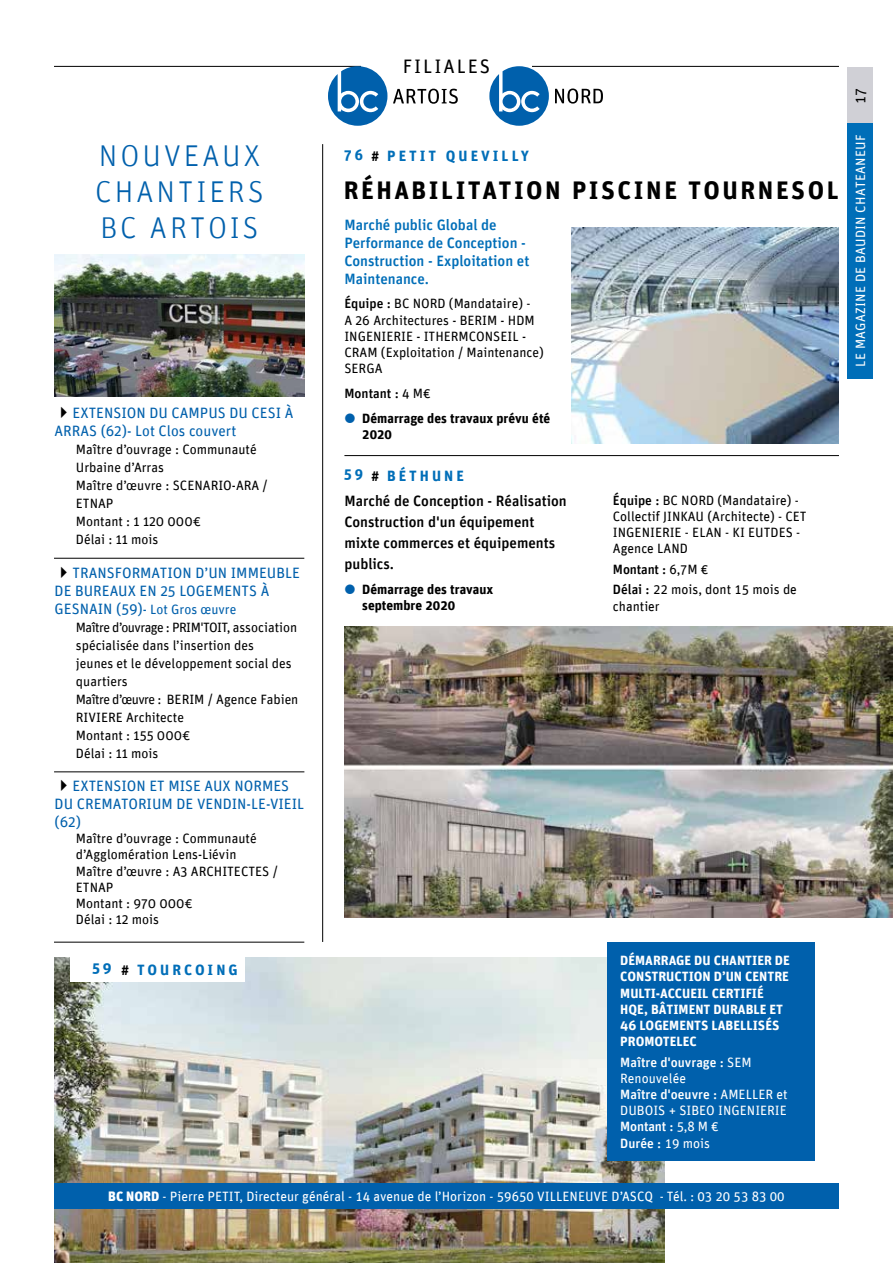
<style>
.page{position:relative;width:893px;height:1263px;background:#fff}
.page>*{position:absolute;margin:0;border:0;box-sizing:border-box;transform-origin:0 0}
.t1{font:300 30px/36px "Unit";letter-spacing:.1em;color:#0060ac}
.t2{font:25.5px "Unit Bold TF";letter-spacing:.1em;color:#000}
.t3{font:19.5px "Unit Regular TF";letter-spacing:.1em;color:#000}
.t4{font:15px/18px "Unit";color:#0060ac}
.t5{font:500 15px/21px "Unit";color:#000}
.t6{font:500 15px/18px "Unit";color:#006eb8}
.t7{font:15px "Unit Bold TF";letter-spacing:.2em;color:#006eb8}
.t8{font:700 15px "Unit";letter-spacing:.2em;color:#006eb8}
.t9{font:15px "Unit Regular TF";color:#000}
.t10{font:13.5px/18px "Unit";color:#000}
.t11{font:13.5px/16.2px "Unit Regular TF";color:#000}
.t12{font:13.5px "Unit Regular TF";color:#fff}
.t13{font:700 13.5px/16.2px "Unit";color:#fff}
.t14{font:500 13.5px/16.2px "Unit";color:#fff}
.t15{font:13.5px/16.2px "Unit Bold TF";color:#000}
.t16{font:13.5px "Unit Regular TF";letter-spacing:.02em;color:#fff}
.t17{font:500 13.5px "Unit";letter-spacing:-.005em;color:#000}
.s1{color:#000}
.s2{font-size:15px;color:#0060ac}
.s3{color:#0060ac}
.s4{font-family:"Unit";font-weight:500}
.s5{font-family:"Unit Regular TF";font-weight:400}
.s6{font-family:"Dingbest Web";color:#0060ac}
.s7{font-family:"Unit Black TF"}
</style>
<div class="page">
<div style="left:847px;top:67px;width:26px;height:58px;background:#d0d0d6"></div>
<div style="left:847px;top:123px;width:26px;height:255px;background:#006eb8"></div>
<img style="left:55px;top:958px;width:610px;height:305px">
<hr style="left:54px;top:66px;width:785px;height:1px;background:#000">
<div style="left:361px;top:54px;width:170px;height:26px;background:#fff"></div>
<svg style="left:328px;top:66px;width:59px;height:60px"></svg>
<div style="left:341px;top:94px;width:14px;height:15px;background:#0060ac;border-radius:50%"></div>
<svg style="left:393px;top:89px;width:65px;height:15px"></svg>
<div style="left:54px;top:1183px;width:785px;height:25px;background:#0060ac"></div>
<svg style="left:489px;top:66px;width:60px;height:60px"></svg>
<div style="left:503px;top:94px;width:14px;height:15px;background:#0060ac;border-radius:50%"></div>
<svg style="left:555px;top:89px;width:48px;height:15px"></svg>
<img style="left:54px;top:254px;width:250px;height:142px">
<img style="left:572px;top:227px;width:267px;height:216px">
<img style="left:344px;top:627px;width:549px;height:291px">
<hr style="left:54px;top:558px;width:250px;height:1px;background:#000">
<hr style="left:54px;top:772px;width:250px;height:1px;background:#000">
<hr style="left:54px;top:942px;width:250px;height:1px;background:#000">
<div style="left:71px;top:957px;width:174px;height:25px;background:#fff"></div>
<div style="left:607px;top:942px;width:207px;height:219px;background:#0060ac"></div>
<hr style="left:322px;top:144px;width:1px;height:798px;background:#000">
<hr style="left:344px;top:455px;width:495px;height:1px;background:#000">
<h1 class="t1" style="left:95px;top:137px;width:170px">NOUVEAUX<br>CHANTIERS<br>BC ARTOIS</h1>
<p class="t4" style="left:55px;top:404px;width:240px"><span class="s1">✔</span>EXTENSION DU CAMPUS DU CESI À<br>ARRAS (62)- Lot Clos couvert</p>
<p class="t10" style="left:76px;top:440px;width:193px">Maître d’ouvrage : Communauté<br>Urbaine d’Arras<br>Maître d’œuvre : SCENARIO-ARA /<br>ETNAP<br>Montant : 1 120 000€<br>Délai : 11 mois</p>
<p class="t4" style="left:55px;top:563px;width:247px"><span class="s1">✔</span>TRANSFORMATION D’UN IMMEUBLE<br>DE BUREAUX EN 25 LOGEMENTS À</p>
<p class="t10" style="left:76px;top:600px;width:224px;text-indent:-21px"><span class="s2">GESNAIN (59)</span><span class="s3">- Lot Gros œuvre<br></span>Maître d’ouvrage : PRIM'TOIT, association spécialisée dans l’insertion des<br>jeunes et le développement social des quartiers<br>Maître d’œuvre : BERIM / Agence Fabien<br>RIVIERE Architecte<br>Montant : 155 000€<br>Délai : 11 mois</p>
<p class="t4" style="left:55px;top:776px;width:251px"><span class="s1">✔</span>EXTENSION ET MISE AUX NORMES<br>DU CREMATORIUM DE VENDIN-LE-VIEIL (62)</p>
<p class="t10" style="left:76px;top:830px;width:203px;line-height:16.2px">Maître d’ouvrage : Communauté d’Agglomération Lens-Liévin<br>Maître d’œuvre : A3 ARCHITECTES /<br>ETNAP<br>Montant : 970 000€<br>Délai : 12 mois</p>
<p class="t8" style="left:92px;top:960px;width:147px">59 <span class="s1">#</span> TOURCOING</p>
<h3 class="t3" style="left:403px;top:55px;width:89px">FILIALES</h3>
<p class="t7" style="left:344px;top:147px;width:187px">76 <span class="s1">#</span> PETIT QUEVILLY</p>
<h2 class="t2" style="left:344px;top:175px;width:496px">RÉHABILITATION PISCINE TOURNESOL</h2>
<p class="t6" style="left:344px;top:215px;width:186px">Marché public Global de<br>Performance de Conception -<br>Construction - Exploitation et<br>Maintenance.</p>
<p class="t11" style="left:344px;top:295px;width:188px"><span class="s4">Équipe :</span> BC NORD (Mandataire) -</p>
<p class="t10" style="left:344px;top:312px;width:201px;line-height:16.2px">A 26 Architectures - BERIM - HDM<br>INGENIERIE - ITHERMCONSEIL -<br>CRAM (Exploitation / Maintenance)<br>SERGA</p>
<p class="t17" style="left:344px;top:385px;width:88px">Montant : <span class="s5">4 M€</span></p>
<p class="t15" style="left:362px;top:410px;width:190px;text-indent:-18px"><span class="s6">w</span> Démarrage des travaux prévu été<br>2020</p>
<p class="t7" style="left:344px;top:466px;width:122px">59 <span class="s1">#</span> BÉTHUNE</p>
<p class="t5" style="left:344px;top:490px;width:224px">Marché de Conception - Réalisation<br>Construction d'un équipement mixte commerces et équipements publics.</p>
<p class="t15" style="left:362px;top:581px;width:132px;text-indent:-18px"><span class="s6">w</span> Démarrage des travaux septembre 2020</p>
<p class="t11" style="left:613px;top:492px;width:195px"><span class="s4">Équipe :</span> BC NORD (Mandataire) -<br>Collectif JINKAU (Architecte) - CET<br>INGENIERIE - ELAN - KI EUTDES -<br>Agence LAND</p>
<p class="t17" style="left:613px;top:561px;width:97px">Montant : <span class="s5">6,7M €</span></p>
<p class="t11" style="left:613px;top:581px;width:185px"><span class="s4">Délai :</span> 22 mois, dont 15 mois de chantier</p>
<p class="t13" style="left:620px;top:952px;width:171px">DÉMARRAGE DU CHANTIER DE<br>CONSTRUCTION D’UN CENTRE<br>MULTI-ACCUEIL CERTIFIÉ<br>HQE, BÂTIMENT DURABLE ET<br>46 LOGEMENTS LABELLISÉS<br>PROMOTELEC</p>
<p class="t14" style="left:620px;top:1054px;width:133px">Maître d'ouvrage : <span class="s5">SEM</span></p>
<p class="t12" style="left:620px;top:1070px;width:67px">Renouvelée</p>
<p class="t14" style="left:620px;top:1086px;width:169px">Maître d'oeuvre : <span class="s5">AMELLER et</span></p>
<p class="t12" style="left:620px;top:1103px;width:168px">DUBOIS + SIBEO INGENIERIE</p>
<p class="t14" style="left:620px;top:1118px;width:100px">Montant : <span class="s5">5,8 M €<br></span>Durée : <span class="s5">19 mois</span></p>
<p class="t12" style="left:108px;top:1188px;width:678px"><span class="s7">BC NORD</span> - Pierre PETIT, Directeur général - 14 avenue de l’Horizon - 59650 VILLENEUVE D’ASCQ - Tél. : 03 20 53 83 00</p>
<p class="t9" style="left:851px;top:104px;width:18px;rotate:-90deg">17</p>
<p class="t16" style="left:852px;top:367px;width:234px;rotate:-90deg">LE MAGAZINE DE BAUDIN CHATEANEUF</p>
</div>
